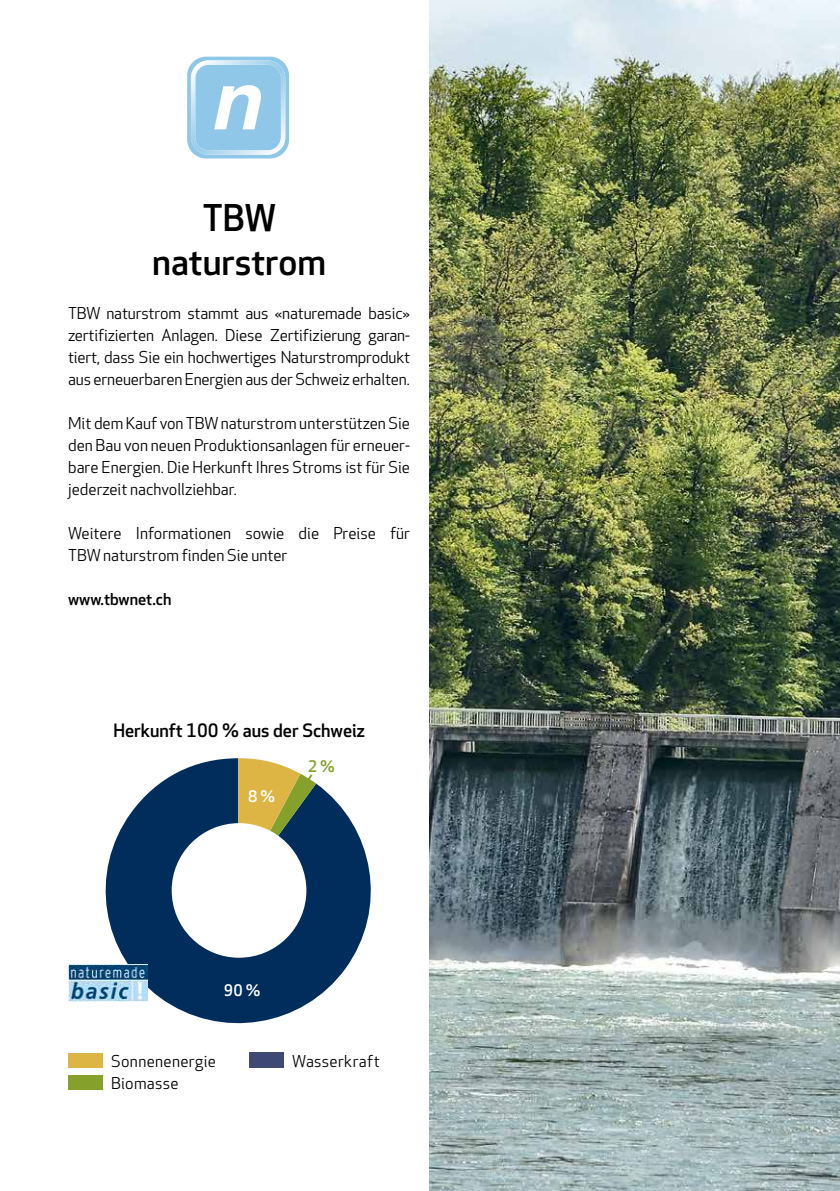
<style>
.page{position:relative;width:840px;height:1191px;background:#fff}
.page>*{position:absolute;margin:0;border:0;box-sizing:border-box;transform-origin:0 0}
.t1{font:500 36px/44px "Apex New";color:#000;text-align:center}
.t2{font:500 18px "Apex New";color:#000}
.t3{font:16px/22px "Apex New";color:#000;text-align:justify}
.t4{font:16px/22px "Apex New";letter-spacing:.02em;color:#000}
.t5{font:500 16px "Apex New";color:#000}
.t6{font:500 15.6px "Apex New";color:#fff}
.t7{font:500 15.6px "Apex New";color:#86a12b}
</style>
<div class="page">
<img style="left:429px;top:0;width:410px;height:1191px">
<svg style="left:187px;top:57px;width:102px;height:101px"></svg>
<img style="left:191px;top:60px;width:94px;height:95px">
<div style="left:68px;top:1053px;width:35px;height:14px;background:#dcb544"></div>
<div style="left:68px;top:1075px;width:35px;height:14px;background:#86a12b"></div>
<div style="left:249px;top:1052px;width:34px;height:15px;background:#3f4975"></div>
<svg style="left:88px;top:758px;width:283px;height:266px;fill:#002d5c"></svg>
<div style="left:171px;top:823px;width:135px;height:134px;background:#fff;border-radius:50%"></div>
<svg style="left:238px;top:758px;width:78px;height:132px"></svg>
<img style="left:68px;top:965px;width:79px;height:36px">
<h1 class="t1" style="left:152px;top:197px;width:175px">TBW naturstrom</h1>
<p class="t3" style="left:68px;top:303px;width:343px">TBW naturstrom stammt aus «naturemade basic» zertifizierten Anlagen. Diese Zertifizierung garan&shy;tiert, dass Sie ein hochwertiges Naturstromprodukt aus erneuerbaren Energien aus der Schweiz erhalten.</p>
<p class="t3" style="left:68px;top:413px;width:343px">Mit dem Kauf von TBW naturstrom unterstützen Sie den Bau von neuen Produktionsanlagen für erneuer&shy;bare Energien. Die Herkunft Ihres Stroms ist für Sie jederzeit nachvollziehbar.</p>
<p class="t3" style="left:68px;top:523px;width:343px">Weitere Informationen sowie die Preise für<br>TBW naturstrom finden Sie unter</p>
<p class="t5" style="left:68px;top:590px;width:105px">www.tbwnet.ch</p>
<p class="t2" style="left:113px;top:720px;width:253px">Herkunft 100 % aus der Schweiz</p>
<p class="t6" style="left:248px;top:787px;width:29px">8 %</p>
<p class="t7" style="left:307px;top:757px;width:29px">2 %</p>
<p class="t6" style="left:224px;top:981px;width:38px">90 %</p>
<p class="t4" style="left:111px;top:1051px;width:106px">Sonnenenergie<br>Biomasse</p>
<p class="t4" style="left:292px;top:1051px;width:89px">Wasserkraft</p>
</div>
